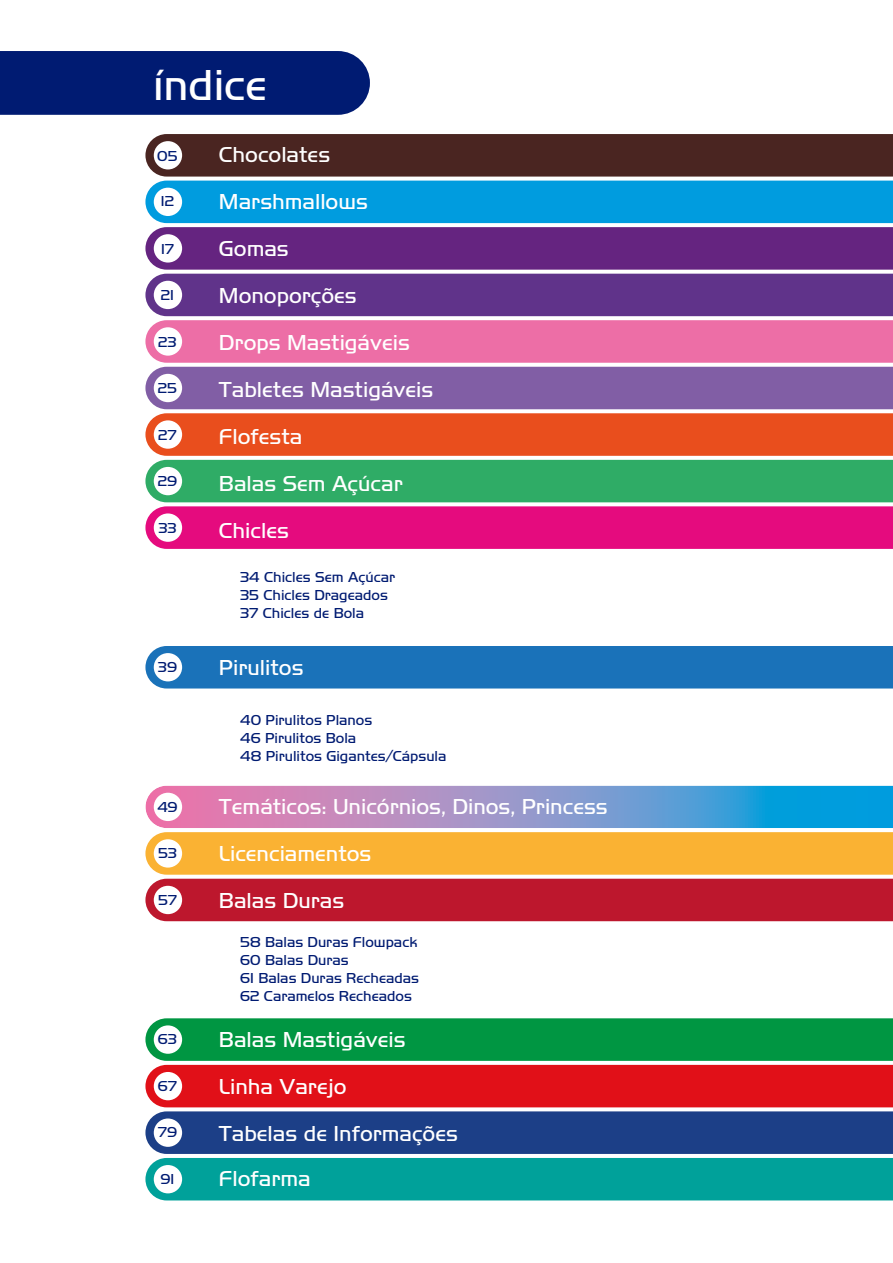
<style>
.page{position:relative;width:893px;height:1263px;background:#fff}
.page>*{position:absolute;margin:0;border:0;box-sizing:border-box;transform-origin:0 0}
.t1{font:45px "Handel Got D";color:#fff}
.t2{font:22.5px/47px "Handel Got D";color:#fff}
.t3{font:15px/18px "Handel Got D";color:#001b72}
</style>
<div class="page">
<div style="left:0;top:51px;width:370px;height:64px;background:#001b72"></div>
<div style="left:145px;top:646px;width:748px;height:42px;background:#1a72b9"></div>
<div style="left:154px;top:653px;width:28px;height:28px;background:#fff;border-radius:50%"></div>
<svg style="left:145px;top:134px;width:748px;height:415px;background:#8d6589"></svg>
<div style="left:154px;top:141px;width:28px;height:28px;background:#fff;border-radius:50%"></div>
<svg style="left:145px;top:786px;width:748px;height:135px;background:#c37f6f"></svg>
<div style="left:154px;top:886px;width:28px;height:28px;background:#fff;border-radius:50%"></div>
<svg style="left:145px;top:1018px;width:748px;height:182px;background:#52706e"></svg>
<div style="left:154px;top:1165px;width:28px;height:28px;background:#fff;border-radius:50%"></div>
<h1 class="t1" style="left:153px;top:62px;width:115px">índice</h1>
<p class="t3" style="left:157px;top:147px;width:22px">05</p>
<p class="t3" style="left:161px;top:192px;width:15px">12</p>
<p class="t3" style="left:161px;top:240px;width:14px">17</p>
<p class="t3" style="left:161px;top:286px;width:15px">21</p>
<p class="t3" style="left:158px;top:333px;width:20px">23</p>
<p class="t3" style="left:158px;top:379px;width:21px">25</p>
<p class="t3" style="left:158px;top:426px;width:20px">27</p>
<p class="t3" style="left:158px;top:472px;width:21px">29</p>
<p class="t3" style="left:158px;top:519px;width:20px">33</p>
<p class="t3" style="left:158px;top:658px;width:21px">39</p>
<p class="t3" style="left:157px;top:798px;width:22px">49</p>
<p class="t3" style="left:158px;top:844px;width:20px">53</p>
<p class="t3" style="left:158px;top:891px;width:20px">57</p>
<p class="t3" style="left:158px;top:1030px;width:21px">63</p>
<p class="t3" style="left:158px;top:1077px;width:21px">67</p>
<p class="t3" style="left:158px;top:1123px;width:21px">79</p>
<p class="t3" style="left:161px;top:1170px;width:15px">91</p>
<p class="t2" style="left:219px;top:132px;width:216px">Chocolates<br>Marshmallows<br>Gomas<br>Monoporções<br>Drops Mastigáveis<br>Tabletes Mastigáveis<br>Flofesta<br>Balas Sem Açúcar<br>Chicles</p>
<p class="t3" style="left:240px;top:568px;width:156px">34 Chicles Sem Açúcar<br>35 Chicles Drageados<br>37 Chicles de Bola</p>
<p class="t2" style="left:219px;top:644px;width:86px">Pirulitos</p>
<p class="t3" style="left:240px;top:711px;width:208px">40 Pirulitos Planos<br>46 Pirulitos Bola<br>48 Pirulitos Gigantes/Cápsula</p>
<p class="t2" style="left:219px;top:783px;width:390px">Temáticos: Unicórnios, Dinos, Princess<br>Licenciamentos<br>Balas Duras</p>
<p class="t3" style="left:240px;top:934px;width:180px">58 Balas Duras Flowpack<br>60 Balas Duras<br>61 Balas Duras Recheadas<br>62 Caramelos Recheados</p>
<p class="t2" style="left:219px;top:1016px;width:240px">Balas Mastigáveis<br>Linha Varejo<br>Tabelas de Informações</p>
<p class="t2" style="left:219px;top:1155px;width:93px">Flofarma</p>
</div>
